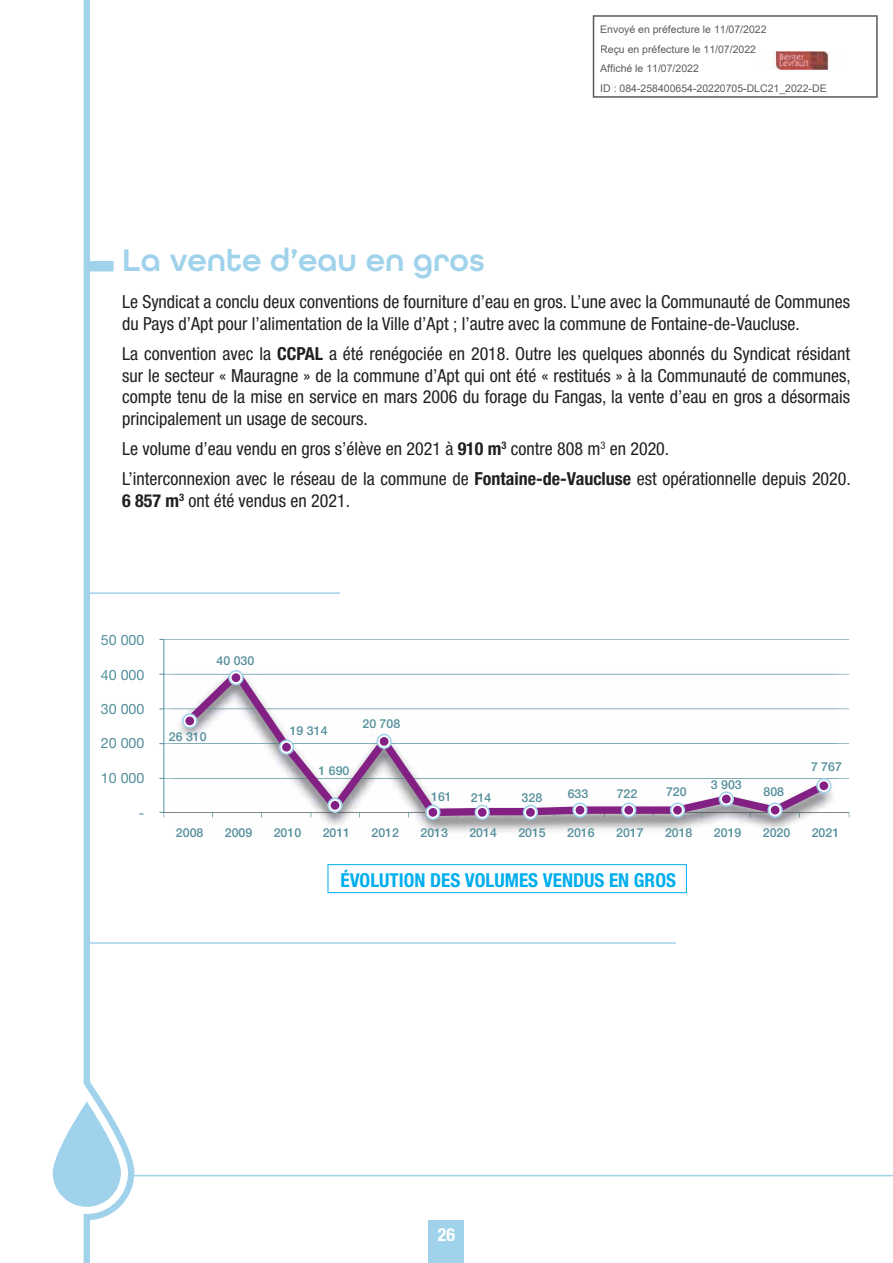
<style>
.page{position:relative;width:893px;height:1263px;background:#fff}
.page>*{position:absolute;margin:0;border:0;box-sizing:border-box;transform-origin:0 0}
.t1{font:600 33px "All Round Gothic";color:#a0d3eb}
.t2{font:700 condensed 19.2px "Helvetica Neue LT Pro";color:#00aeef}
.t3{font:condensed 18px/21.6px "Helvetica Neue LT Pro";color:#231f20}
.t4{font:700 condensed 18px "Helvetica Neue LT Pro";color:#fff}
.t5{font:14.25px "Helvetica Neue LT Pro";color:#538f9b}
.t6{font:500 12.3px "Helvetica Neue LT Pro";color:#538f9b}
.t7{font:10.5px/19.5px "Arial";color:#595a5c}
.s1{font-weight:700}
</style>
<div class="page">
<svg style="left:83px;top:0;width:54px;height:1263px"></svg>
<svg style="left:53px;top:1102px;width:68px;height:105px"></svg>
<div style="left:429px;top:1220px;width:35px;height:43px;background:#a0d3eb"></div>
<hr style="left:131px;top:1175px;width:762px;height:1px;background:#a0d3eb">
<div style="left:328px;top:864px;width:359px;height:29px;border:1px solid #00aeef"></div>
<hr style="left:164px;top:778px;width:685px;height:1px;background:#538f9b">
<hr style="left:164px;top:743px;width:685px;height:1px;background:#538f9b">
<hr style="left:164px;top:709px;width:685px;height:1px;background:#538f9b">
<hr style="left:164px;top:674px;width:685px;height:1px;background:#538f9b">
<hr style="left:164px;top:639px;width:685px;height:1px;background:#538f9b">
<hr style="left:164px;top:639px;width:1px;height:173px;background:#538f9b">
<hr style="left:164px;top:812px;width:685px;height:1px;background:#7d8183">
<svg style="left:159px;top:812px;width:6px;height:6px"></svg>
<svg style="left:178px;top:670px;width:656px;height:150px"></svg>
<svg style="left:377px;top:735px;width:14px;height:13px"></svg>
<div style="left:376px;top:734px;width:16px;height:15px;border:1px solid #a0d3eb;border-radius:50%"></div>
<div style="left:380px;top:737px;width:8px;height:9px;background:#822083;border-radius:50%"></div>
<svg style="left:328px;top:798px;width:14px;height:14px"></svg>
<div style="left:327px;top:798px;width:16px;height:15px;border:1px solid #a0d3eb;border-radius:50%"></div>
<div style="left:331px;top:801px;width:8px;height:9px;background:#822083;border-radius:50%"></div>
<svg style="left:426px;top:805px;width:14px;height:14px"></svg>
<div style="left:425px;top:805px;width:15px;height:15px;border:1px solid #a0d3eb;border-radius:50%"></div>
<div style="left:428px;top:808px;width:9px;height:9px;background:#822083;border-radius:50%"></div>
<svg style="left:475px;top:805px;width:14px;height:14px"></svg>
<div style="left:475px;top:805px;width:15px;height:15px;border:1px solid #a0d3eb;border-radius:50%"></div>
<div style="left:478px;top:808px;width:9px;height:9px;background:#822083;border-radius:50%"></div>
<svg style="left:523px;top:805px;width:14px;height:14px"></svg>
<div style="left:523px;top:805px;width:15px;height:15px;border:1px solid #a0d3eb;border-radius:50%"></div>
<div style="left:526px;top:808px;width:9px;height:9px;background:#822083;border-radius:50%"></div>
<svg style="left:573px;top:803px;width:14px;height:14px"></svg>
<div style="left:572px;top:803px;width:16px;height:15px;border:1px solid #a0d3eb;border-radius:50%"></div>
<div style="left:575px;top:806px;width:9px;height:9px;background:#822083;border-radius:50%"></div>
<svg style="left:622px;top:803px;width:14px;height:14px"></svg>
<div style="left:621px;top:803px;width:15px;height:15px;border:1px solid #a0d3eb;border-radius:50%"></div>
<div style="left:624px;top:806px;width:9px;height:9px;background:#822083;border-radius:50%"></div>
<svg style="left:671px;top:803px;width:13px;height:14px"></svg>
<div style="left:670px;top:803px;width:15px;height:15px;border:1px solid #a0d3eb;border-radius:50%"></div>
<div style="left:673px;top:806px;width:9px;height:9px;background:#822083;border-radius:50%"></div>
<svg style="left:719px;top:792px;width:14px;height:14px"></svg>
<div style="left:719px;top:791px;width:15px;height:16px;border:1px solid #a0d3eb;border-radius:50%"></div>
<div style="left:722px;top:795px;width:9px;height:8px;background:#822083;border-radius:50%"></div>
<svg style="left:768px;top:803px;width:14px;height:14px"></svg>
<div style="left:767px;top:803px;width:16px;height:15px;border:1px solid #a0d3eb;border-radius:50%"></div>
<div style="left:771px;top:806px;width:8px;height:9px;background:#822083;border-radius:50%"></div>
<svg style="left:817px;top:779px;width:14px;height:14px"></svg>
<div style="left:816px;top:778px;width:15px;height:15px;border:1px solid #a0d3eb;border-radius:50%"></div>
<div style="left:819px;top:781px;width:9px;height:9px;background:#822083;border-radius:50%"></div>
<svg style="left:280px;top:740px;width:13px;height:14px"></svg>
<div style="left:279px;top:740px;width:15px;height:15px;border:1px solid #a0d3eb;border-radius:50%"></div>
<div style="left:282px;top:743px;width:9px;height:9px;background:#822083;border-radius:50%"></div>
<svg style="left:229px;top:671px;width:14px;height:14px"></svg>
<div style="left:228px;top:670px;width:16px;height:15px;border:1px solid #a0d3eb;border-radius:50%"></div>
<div style="left:232px;top:673px;width:8px;height:9px;background:#822083;border-radius:50%"></div>
<svg style="left:183px;top:714px;width:14px;height:14px"></svg>
<div style="left:182px;top:713px;width:15px;height:16px;border:1px solid #a0d3eb;border-radius:50%"></div>
<div style="left:185px;top:717px;width:9px;height:8px;background:#822083;border-radius:50%"></div>
<div style="left:84px;top:261px;width:29px;height:10px;background:#a0d3eb"></div>
<hr style="left:84px;top:592px;width:256px;height:2px;background:#a0d3eb">
<hr style="left:84px;top:942px;width:592px;height:2px;background:#a0d3eb">
<svg style="left:593px;top:15px;width:285px;height:83px"></svg>
<div style="left:601px;top:26px;width:165px;height:9px;background:#fff"></div>
<div style="left:601px;top:45px;width:154px;height:10px;background:#fff"></div>
<div style="left:600px;top:65px;width:98px;height:7px;background:#fff"></div>
<img style="left:758px;top:51px;width:90px;height:18px">
<div style="left:601px;top:84px;width:225px;height:10px;background:#fff"></div>
<p class="t7" style="left:600px;top:20px;width:228px">Envoyé en préfecture le 11/07/2022<br>Reçu en préfecture le 11/07/2022<br>Affiché le 11/07/2022<br>ID : 084-258400654-20220705-DLC21_2022-DE</p>
<h1 class="t1" style="left:122px;top:248px;width:364px">La vente d’eau en gros</h1>
<p class="t3" style="left:122px;top:293px;width:729px">Le Syndicat a conclu deux conventions de fourniture d’eau en gros. L’une avec la Communauté de Communes du Pays d’Apt pour l’alimentation de la Ville d’Apt ; l’autre avec la commune de Fontaine-de-Vaucluse.</p>
<p class="t3" style="left:122px;top:344px;width:730px;text-align:justify">La convention avec la <span class="s1">CCPAL</span> a été renégociée en 2018. Outre les quelques abonnés du Syndicat résidant sur le secteur « Mauragne » de la commune d’Apt qui ont été « restitués » à la Communauté de communes, compte tenu de la mise en service en mars 2006 du forage du Fangas, la vente d’eau en gros a désormais principalement un usage de secours.</p>
<p class="t3" style="left:122px;top:435px;width:730px;line-height:30.2px">Le volume d’eau vendu en gros s’élève en 2021 à <span class="s1">910 m</span><sup>3</sup> contre 808 m<sup>3</sup> en 2020.<br>L’interconnexion avec le réseau de la commune de <span class="s1">Fontaine-de-Vaucluse</span> est opérationnelle depuis 2020.</p>
<p class="t3" style="left:122px;top:491px;width:229px"><span class="s1">6 857 m</span><sup>3</sup> ont été vendus en 2021.</p>
<p class="t5" style="left:101px;top:635px;width:45px">50 000</p>
<p class="t5" style="left:101px;top:669px;width:45px">40 000</p>
<p class="t5" style="left:101px;top:703px;width:45px">30 000</p>
<p class="t5" style="left:101px;top:738px;width:45px">20 000</p>
<p class="t5" style="left:101px;top:773px;width:45px">10 000</p>
<p class="t5" style="left:139px;top:808px;width:7px">-</p>
<p class="t6" style="left:217px;top:656px;width:39px">40 030</p>
<p class="t6" style="left:169px;top:732px;width:39px">26 310</p>
<p class="t6" style="left:290px;top:726px;width:39px">19 314</p>
<p class="t6" style="left:319px;top:766px;width:32px">1 690</p>
<p class="t6" style="left:362px;top:720px;width:39px">20 708</p>
<p class="t6" style="left:431px;top:792px;width:22px">161</p>
<p class="t6" style="left:471px;top:793px;width:22px">214</p>
<p class="t6" style="left:522px;top:793px;width:22px">328</p>
<p class="t6" style="left:568px;top:789px;width:22px">633</p>
<p class="t6" style="left:617px;top:789px;width:22px">722</p>
<p class="t6" style="left:666px;top:787px;width:22px">720</p>
<p class="t6" style="left:711px;top:780px;width:32px">3 903</p>
<p class="t6" style="left:763px;top:788px;width:22px">808</p>
<p class="t6" style="left:811px;top:763px;width:32px">7 767</p>
<p class="t6" style="left:176px;top:828px;width:29px">2008</p>
<p class="t6" style="left:225px;top:828px;width:29px">2009</p>
<p class="t6" style="left:274px;top:828px;width:29px">2010</p>
<p class="t6" style="left:323px;top:828px;width:29px">2011</p>
<p class="t6" style="left:372px;top:828px;width:29px">2012</p>
<p class="t6" style="left:420px;top:828px;width:29px">2013</p>
<p class="t6" style="left:469px;top:828px;width:29px">2014</p>
<p class="t6" style="left:518px;top:828px;width:29px">2015</p>
<p class="t6" style="left:567px;top:828px;width:29px">2016</p>
<p class="t6" style="left:616px;top:828px;width:29px">2017</p>
<p class="t6" style="left:665px;top:828px;width:29px">2018</p>
<p class="t6" style="left:714px;top:828px;width:29px">2019</p>
<p class="t6" style="left:763px;top:828px;width:29px">2020</p>
<p class="t6" style="left:812px;top:828px;width:29px">2021</p>
<p class="t2" style="left:340px;top:873px;width:337px">ÉVOLUTION DES VOLUMES VENDUS EN GROS</p>
<p class="t4" style="left:438px;top:1229px;width:19px">26</p>
</div>
